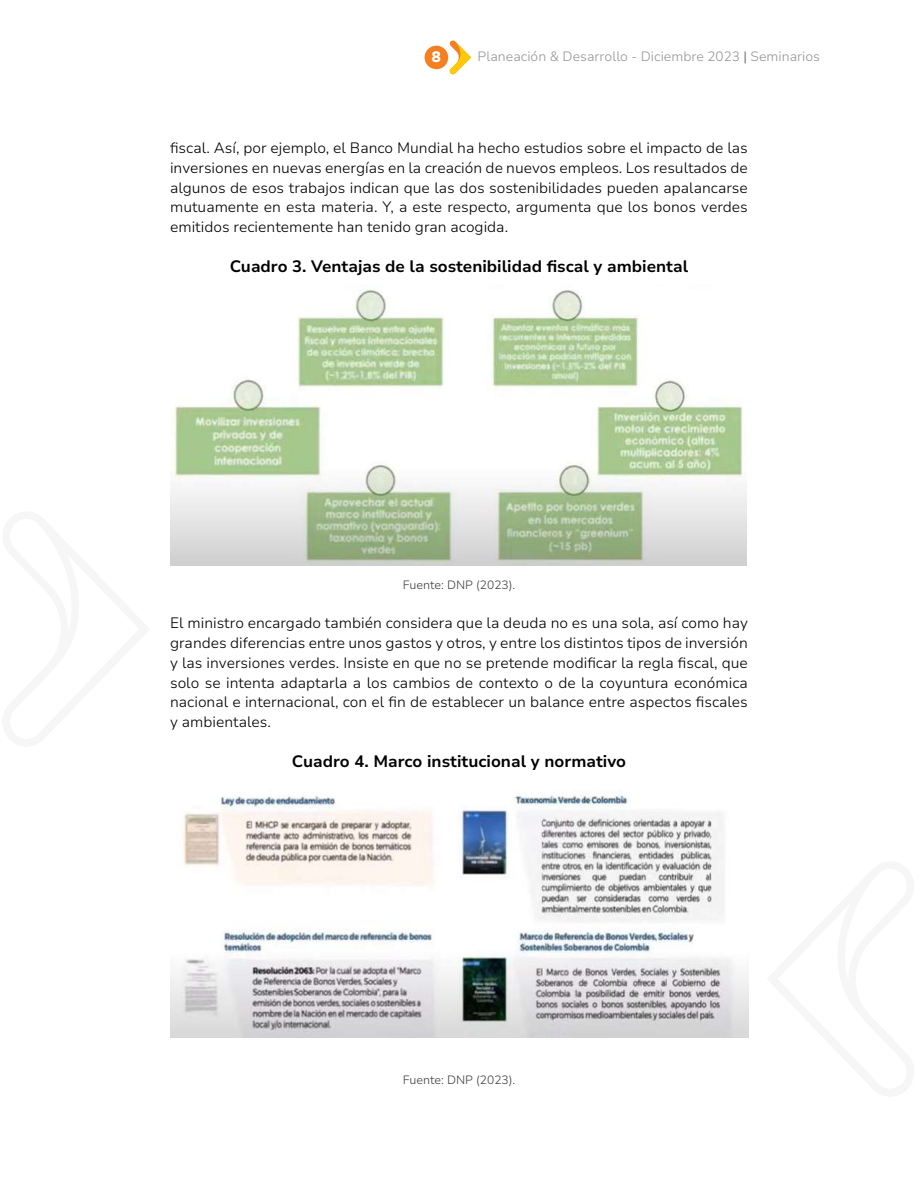
<style>
.page{position:relative;width:918px;height:1188px;background:#fff}
.page>*{position:absolute;margin:0;border:0;box-sizing:border-box;transform-origin:0 0}
.t1{font:700 16.5px "Nunito Sans 10 pt";color:#000}
.t2{font:300 15px/19.8px "Nunito Sans 10 pt";color:#000;text-align:justify}
.t3{font:900 15px "Nunito Sans 10 pt";color:#fff}
.t4{font:300 13.5px "Nunito Sans 10 pt";color:#939598}
.t5{font:300 12px "Nunito Sans 10 pt";color:#414042}
.s1{color:#4d4d4d}
</style>
<div class="page">
<div style="left:425px;top:46px;width:23px;height:23px;background:#f58021;border-radius:50%"></div>
<svg style="left:449px;top:40px;width:22px;height:35px"></svg>
<img style="left:170px;top:289px;width:576px;height:276px">
<img style="left:170px;top:795px;width:579px;height:242px">
<p class="t3" style="left:432px;top:46px;width:10px">8</p>
<p class="t4" style="left:478px;top:47px;width:344px">Planeación &amp; Desarrollo - Diciembre 2023 <span class="s1">|</span> Seminarios</p>
<p class="t2" style="left:170px;top:137px;width:579px">fiscal. Así, por ejemplo, el Banco Mundial ha hecho estudios sobre el impacto de las inversiones en nuevas energías en la creación de nuevos empleos. Los resultados de algunos de esos trabajos indican que las dos sostenibilidades pueden apalancarse mutuamente en esta materia. Y, a este respecto, argumenta que los bonos verdes emitidos recientemente han tenido gran acogida.</p>
<p class="t1" style="left:230px;top:254px;width:460px">Cuadro 3. Ventajas de la sostenibilidad fiscal y ambiental</p>
<p class="t5" style="left:403px;top:576px;width:114px">Fuente: DNP (2023).</p>
<p class="t2" style="left:170px;top:613px;width:579px">El ministro encargado también considera que la deuda no es una sola, así como hay grandes diferencias entre unos gastos y otros, y entre los distintos tipos de inversión y las inversiones verdes. Insiste en que no se pretende modificar la regla fiscal, que solo se intenta adaptarla a los cambios de contexto o de la coyuntura económica nacional e internacional, con el fin de establecer un balance entre aspectos fiscales y ambientales.</p>
<p class="t1" style="left:292px;top:749px;width:336px">Cuadro 4. Marco institucional y normativo</p>
<p class="t5" style="left:403px;top:1071px;width:114px">Fuente: DNP (2023).</p>
</div>
